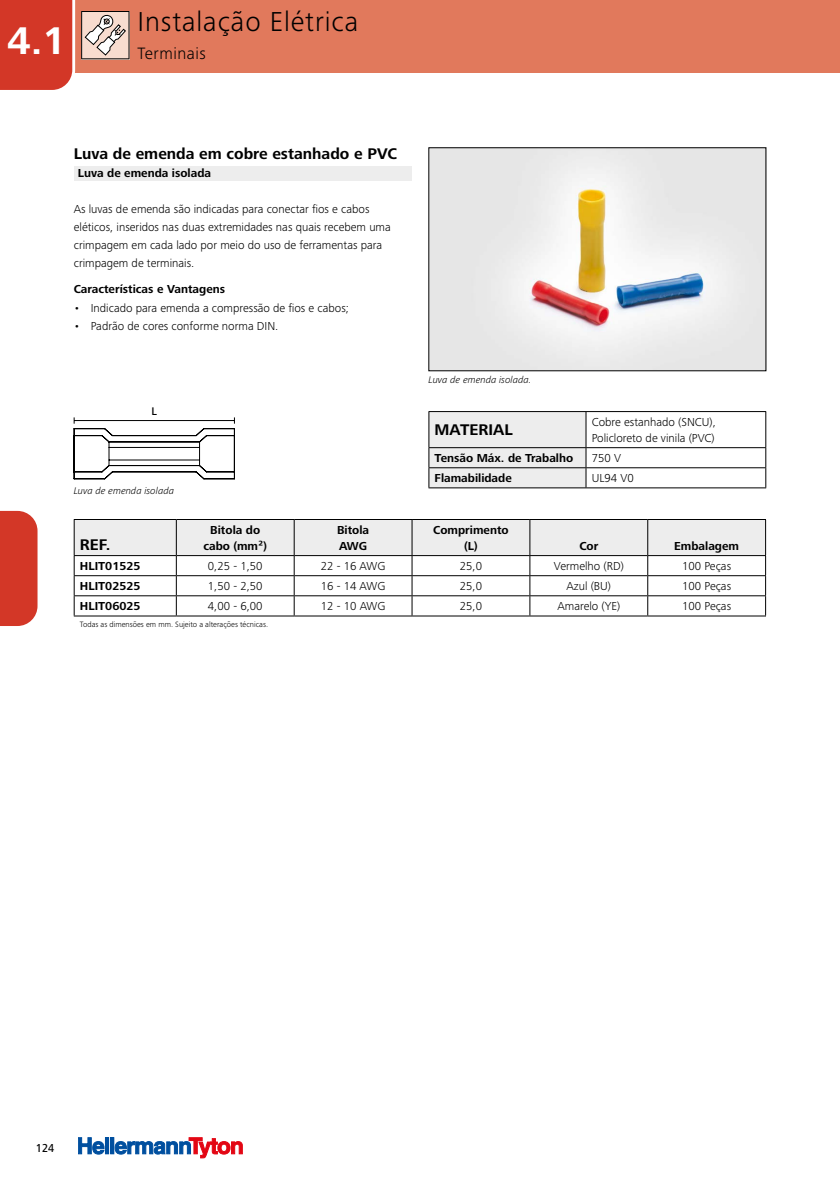
<style>
.page{position:relative;width:840px;height:1191px;background:#fff}
.page>*{position:absolute;margin:0;border:0;box-sizing:border-box;transform-origin:0 0}
.t1{font:700 40px "Frutiger Next LTW1 G";color:#fff}
.t2{font:300 28.4px "Frutiger Next LTW1 G";letter-spacing:.03em;color:#000}
.t3{font:300 17px "Frutiger Next LTW1 G";letter-spacing:.03em;color:#000}
.t4{font:700 16px "Frutiger Next LTW1 G";color:#000}
.t5{font:300 12px/18px "Frutiger Next LTW1 G";color:#000}
.t6{font:700 12px/16px "Frutiger Next LTW1 G";color:#000;text-align:center}
.t7{font:500 12px "Frutiger Next LTW1 G";color:#000;scale:.9 1}
.t8{font:500 11.4px "Frutiger Next LTW1 G";color:#000}
.t9{font:italic 300 10px "Frutiger Next LTW1 G";color:#000}
.t10{font:300 8px "Frutiger Next LTW1 G";color:#000}
</style>
<div class="page">
<div style="left:105px;top:1137px;width:4px;height:17px;border:1px solid #004f9f"></div>
<div style="left:110px;top:1137px;width:4px;height:17px;border:1px solid #004f9f"></div>
<svg style="left:78px;top:1137px;width:26px;height:17px"></svg>
<svg style="left:115px;top:1137px;width:127px;height:21px"></svg>
<div style="left:73px;top:0;width:766px;height:73px;background:#e1795c"></div>
<svg style="left:0;top:0;width:129px;height:90px"></svg>
<div style="left:0;top:511px;width:37px;height:115px;background:#d33727"></div>
<img style="left:430px;top:149px;width:333px;height:220px">
<div style="left:428px;top:147px;width:337px;height:224px;border:1px solid #000"></div>
<hr style="left:74px;top:615px;width:102px;height:1px;background:#000">
<hr style="left:176px;top:615px;width:118px;height:1px;background:#000">
<hr style="left:294px;top:615px;width:118px;height:1px;background:#000">
<hr style="left:412px;top:615px;width:117px;height:1px;background:#000">
<hr style="left:529px;top:615px;width:118px;height:1px;background:#000">
<hr style="left:647px;top:615px;width:118px;height:1px;background:#000">
<svg style="left:74px;top:519px;width:691px;height:96px"></svg>
<hr style="left:585px;top:411px;width:180px;height:1px;background:#000">
<hr style="left:765px;top:412px;width:1px;height:35px;background:#000">
<hr style="left:585px;top:447px;width:180px;height:1px;background:#000">
<hr style="left:585px;top:467px;width:180px;height:1px;background:#000">
<svg style="left:428px;top:411px;width:158px;height:76px;background:#e1e1e1"></svg>
<svg style="left:765px;top:448px;width:1px;height:39px"></svg>
<hr style="left:428px;top:487px;width:157px;height:1px;background:#000">
<hr style="left:585px;top:487px;width:180px;height:1px;background:#000">
<div style="left:74px;top:166px;width:337px;height:14px;background:#ededed"></div>
<svg style="left:73px;top:417px;width:162px;height:63px"></svg>
<h1 class="t1" style="left:7px;top:18px;width:60px">4.1</h1>
<h2 class="t2" style="left:137px;top:6px;width:222px">Instalação Elétrica</h2>
<h3 class="t3" style="left:137px;top:43px;width:70px">Terminais</h3>
<h3 class="t4" style="left:74px;top:144px;width:325px">Luva de emenda em cobre estanhado e PVC</h3>
<p class="t6" style="left:78px;top:166px;width:135px">Luva de emenda isolada</p>
<p class="t5" style="left:74px;top:200px;width:318px">As luvas de emenda são indicadas para conectar fios e cabos eléticos, inseridos nas duas extremidades nas quais recebem uma crimpagem em cada lado por meio do uso de ferramentas para crimpagem de terminais.</p>
<p class="t6" style="left:74px;top:281px;width:153px">Características e Vantagens</p>
<p class="t5" style="left:74px;top:299px;width:276px">• Indicado para emenda a compressão de fios e cabos;</p>
<p class="t5" style="left:74px;top:317px;width:206px">• Padrão de cores conforme norma DIN.</p>
<p class="t8" style="left:151px;top:404px;width:7px">L</p>
<p class="t9" style="left:74px;top:485px;width:102px">Luva de emenda isolada</p>
<p class="t9" style="left:428px;top:373px;width:104px">Luva de emenda isolada.</p>
<h3 class="t4" style="left:434px;top:421px;width:80px">MATERIAL</h3>
<p class="t5" style="left:591px;top:414px;width:126px;line-height:16px">Cobre estanhado (SNCU),<br>Policloreto de vinila (PVC)</p>
<p class="t6" style="left:434px;top:450px;width:140px">Tensão Máx. de Trabalho</p>
<p class="t5" style="left:591px;top:449px;width:31px">750 V</p>
<p class="t6" style="left:434px;top:470px;width:79px">Flamabilidade</p>
<p class="t5" style="left:591px;top:469px;width:44px">UL94 V0</p>
<h3 class="t4" style="left:80px;top:535px;width:32px">REF.</h3>
<p class="t6" style="left:203px;top:522px;width:65px">Bitola do cabo (mm²)</p>
<p class="t6" style="left:337px;top:522px;width:34px;text-align:left">Bitola<br>AWG</p>
<p class="t6" style="left:433px;top:522px;width:77px">Comprimento (L)</p>
<p class="t6" style="left:579px;top:538px;width:20px">Cor</p>
<p class="t6" style="left:674px;top:538px;width:66px">Embalagem</p>
<p class="t6" style="left:80px;top:558px;width:62px">HLIT01525</p>
<p class="t5" style="left:208px;top:557px;width:56px">0,25 - 1,50</p>
<p class="t5" style="left:320px;top:557px;width:66px">22 - 16 AWG</p>
<p class="t5" style="left:459px;top:557px;width:24px">25,0</p>
<p class="t5" style="left:553px;top:557px;width:71px">Vermelho (RD)</p>
<p class="t5" style="left:681px;top:557px;width:50px">100 Peças</p>
<p class="t6" style="left:80px;top:578px;width:62px">HLIT02525</p>
<p class="t5" style="left:208px;top:577px;width:56px">1,50 - 2,50</p>
<p class="t5" style="left:320px;top:577px;width:66px">16 - 14 AWG</p>
<p class="t5" style="left:459px;top:577px;width:24px">25,0</p>
<p class="t5" style="left:566px;top:577px;width:46px">Azul (BU)</p>
<p class="t5" style="left:681px;top:577px;width:50px">100 Peças</p>
<p class="t6" style="left:80px;top:598px;width:62px">HLIT06025</p>
<p class="t5" style="left:208px;top:597px;width:56px">4,00 - 6,00</p>
<p class="t5" style="left:320px;top:597px;width:66px">12 - 10 AWG</p>
<p class="t5" style="left:459px;top:597px;width:24px">25,0</p>
<p class="t5" style="left:557px;top:597px;width:64px">Amarelo (YE)</p>
<p class="t5" style="left:681px;top:597px;width:50px">100 Peças</p>
<p class="t10" style="left:80px;top:620px;width:190px">Todas as dimensões em mm. Sujeito a alterações técnicas.</p>
<p class="t7" style="left:36px;top:1141px;width:22px">124</p>
</div>
